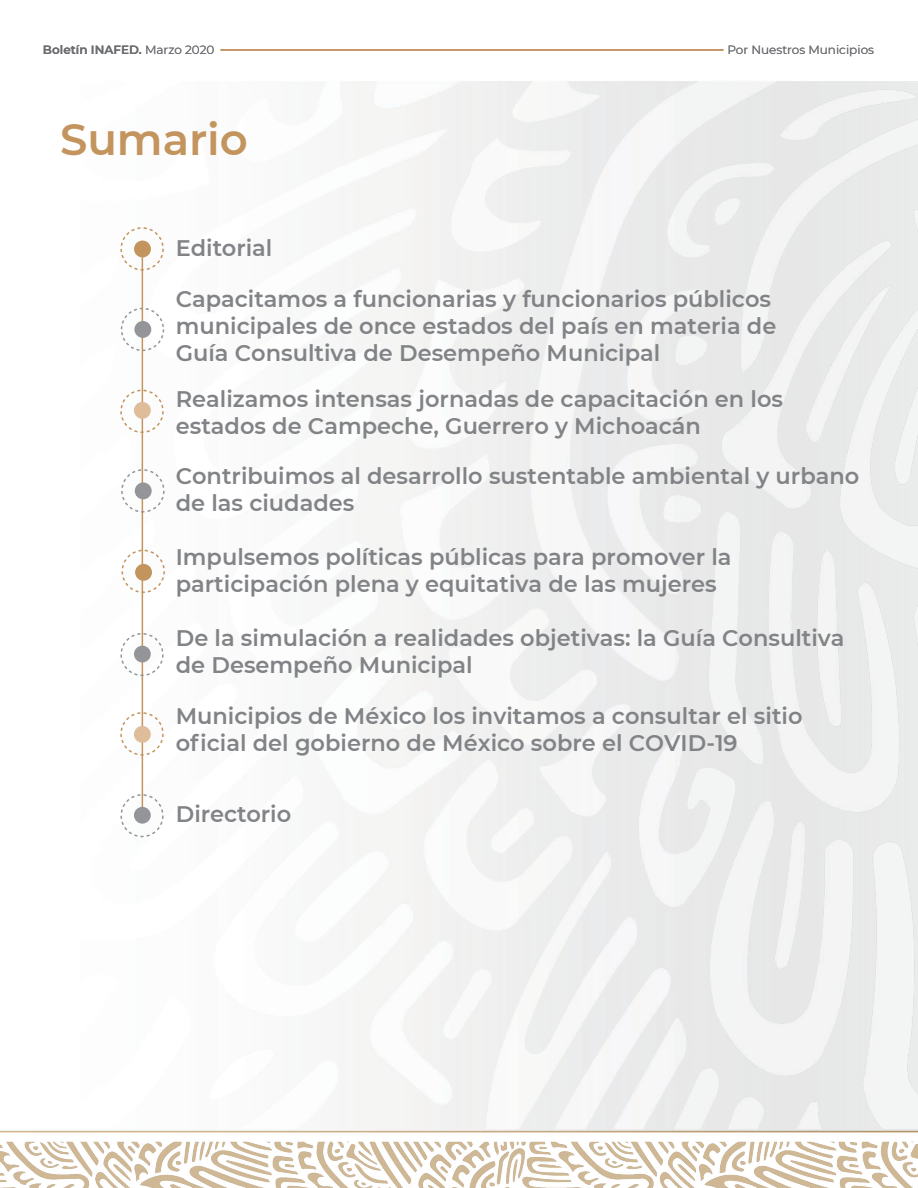
<style>
.page{position:relative;width:918px;height:1188px;background:#fff}
.page>*{position:absolute;margin:0;border:0;box-sizing:border-box;transform-origin:0 0}
.t1{font:600 43.5px "Montserrat";color:#c3945d}
.t2{font:600 22.5px/27px "Montserrat";color:#818386}
.t3{font:600 12px "Montserrat";color:#6d6e71}
.t4{font:12px "Montserrat";color:#6d6e71}
.s1{font-weight:400}
</style>
<div class="page">
<img style="left:0;top:49px;width:918px;height:1139px">
<hr style="left:221px;top:49px;width:503px;height:2px;background:#c3945d">
<div style="left:121px;top:308px;width:43px;height:43px;border:2px dashed #939598;border-radius:50%"></div>
<hr style="left:142px;top:248px;width:1px;height:574px;background:#c3945d">
<div style="left:134px;top:241px;width:17px;height:16px;background:#c3945d;border-radius:50%"></div>
<div style="left:134px;top:402px;width:17px;height:17px;background:#dfbd9b;border-radius:50%"></div>
<div style="left:135px;top:564px;width:17px;height:17px;background:#c3945d;border-radius:50%"></div>
<div style="left:135px;top:482px;width:17px;height:17px;background:#939598;border-radius:50%"></div>
<div style="left:134px;top:726px;width:17px;height:17px;background:#dfbd9b;border-radius:50%"></div>
<div style="left:134px;top:646px;width:17px;height:16px;background:#939598;border-radius:50%"></div>
<div style="left:120px;top:227px;width:44px;height:44px;border:2px dashed #c3945d;border-radius:50%"></div>
<div style="left:134px;top:321px;width:17px;height:17px;background:#939598;border-radius:50%"></div>
<div style="left:120px;top:390px;width:44px;height:43px;border:2px dashed #c3945d;border-radius:50%"></div>
<div style="left:121px;top:469px;width:44px;height:44px;border:2px dashed #939598;border-radius:50%"></div>
<div style="left:122px;top:550px;width:43px;height:43px;border:2px dashed #c3945d;border-radius:50%"></div>
<div style="left:120px;top:633px;width:44px;height:43px;border:2px dashed #939598;border-radius:50%"></div>
<div style="left:120px;top:712px;width:44px;height:44px;border:2px dashed #c3945d;border-radius:50%"></div>
<div style="left:134px;top:807px;width:17px;height:17px;background:#939598;border-radius:50%"></div>
<div style="left:120px;top:794px;width:44px;height:43px;border:2px dashed #939598;border-radius:50%"></div>
<p class="t3" style="left:43px;top:42px;width:173px">Boletín INAFED. <span class="s1">Marzo 2020</span></p>
<p class="t4" style="left:727px;top:42px;width:148px">Por Nuestros Municipios</p>
<h1 class="t1" style="left:60px;top:109px;width:189px">Sumario</h1>
<p class="t2" style="left:176px;top:233px;width:98px">Editorial</p>
<p class="t2" style="left:176px;top:284px;width:602px">Capacitamos a funcionarias y funcionarios públicos municipales de once estados del país en materia de<br>Guía Consultiva de Desempeño Municipal</p>
<p class="t2" style="left:176px;top:385px;width:609px">Realizamos intensas jornadas de capacitación en los estados de Campeche, Guerrero y Michoacán</p>
<p class="t2" style="left:176px;top:461px;width:685px">Contribuimos al desarrollo sustentable ambiental y urbano de las ciudades</p>
<p class="t2" style="left:176px;top:542px;width:557px">Impulsemos políticas públicas para promover la participación plena y equitativa de las mujeres</p>
<p class="t2" style="left:176px;top:623px;width:670px">De la simulación a realidades objetivas: la Guía Consultiva de Desempeño Municipal</p>
<p class="t2" style="left:176px;top:701px;width:628px">Municipios de México los invitamos a consultar el sitio oficial del gobierno de México sobre el COVID-19</p>
<p class="t2" style="left:176px;top:800px;width:117px">Directorio</p>
</div>
